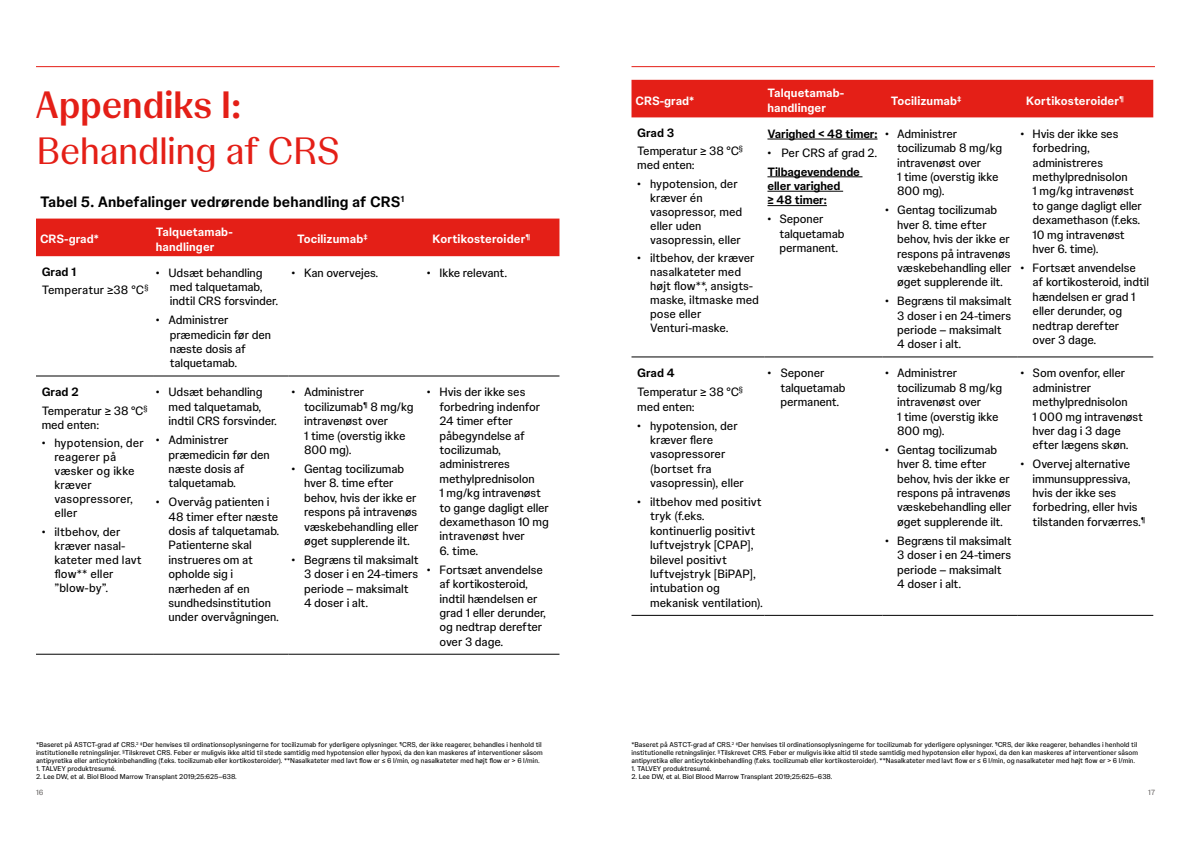
<style>
.page{position:relative;width:1191px;height:842px;background:#fff}
.page>*{position:absolute;margin:0;border:0;box-sizing:border-box;transform-origin:0 0}
.t1{font:38px "Johnson Display";letter-spacing:-.005em;color:#e41f17}
.t2{font:700 38px "Johnson Display";color:#e41f17}
.t3{font:700 15px "Johnson Text";letter-spacing:.005em;color:#000}
.t4{font:12px/14.4px "Johnson Text";letter-spacing:-.01em;color:#000}
.t5{font:700 12px/14.4px "Johnson Text";letter-spacing:.01em;color:#fff}
.t6{font:12px/14px "Johnson Text";letter-spacing:.01em;color:#000}
.t7{font:700 12px/14.4px "Johnson Text";letter-spacing:-.01em;color:#000}
.t8{font:7.5px "Johnson Text";color:#6a6766}
.t9{font:7px/8px "Johnson Text";color:#000}
.s1{font-weight:700}
</style>
<div class="page">
<div style="left:36px;top:219px;width:523px;height:37px;background:#e41f17"></div>
<hr style="left:36px;top:376px;width:117px;height:1px;background:#000">
<hr style="left:288px;top:376px;width:136px;height:1px;background:#000">
<hr style="left:424px;top:376px;width:135px;height:1px;background:#000">
<hr style="left:153px;top:376px;width:135px;height:1px;background:#000">
<hr style="left:36px;top:654px;width:117px;height:1px;background:#000">
<hr style="left:153px;top:654px;width:135px;height:1px;background:#000">
<hr style="left:288px;top:654px;width:136px;height:1px;background:#000">
<hr style="left:424px;top:654px;width:135px;height:1px;background:#000">
<div style="left:631px;top:80px;width:522px;height:37px;background:#e41f17"></div>
<hr style="left:631px;top:357px;width:133px;height:1px;background:#000">
<hr style="left:882px;top:357px;width:135px;height:1px;background:#000">
<hr style="left:1017px;top:357px;width:136px;height:1px;background:#000">
<hr style="left:764px;top:357px;width:118px;height:1px;background:#000">
<hr style="left:631px;top:615px;width:133px;height:1px;background:#000">
<hr style="left:764px;top:615px;width:118px;height:1px;background:#000">
<hr style="left:882px;top:615px;width:135px;height:1px;background:#000">
<hr style="left:1017px;top:615px;width:136px;height:1px;background:#000">
<hr style="left:767px;top:139px;width:110px;height:1px;background:#000">
<hr style="left:767px;top:176px;width:95px;height:1px;background:#000">
<hr style="left:767px;top:191px;width:76px;height:1px;background:#000">
<hr style="left:767px;top:205px;width:60px;height:1px;background:#000">
<hr style="left:631px;top:66px;width:524px;height:1px;background:#e41f17">
<hr style="left:36px;top:66px;width:523px;height:1px;background:#e41f17">
<h1 class="t2" style="left:35px;top:76px;width:207px">Appendiks I:</h1>
<h1 class="t1" style="left:37px;top:122px;width:305px">Behandling af CRS</h1>
<p class="t3" style="left:40px;top:190px;width:365px">Tabel 5. Anbefalinger vedrørende behandling af CRS<sup>1</sup></p>
<p class="t5" style="left:40px;top:231px;width:60px">CRS-grad*</p>
<p class="t5" style="left:156px;top:224px;width:78px">Talquetamab&shy;handlinger</p>
<p class="t5" style="left:297px;top:231px;width:72px">Tocilizumab<sup>‡</sup></p>
<p class="t5" style="left:432px;top:231px;width:99px">Kortikosteroider<sup>¶</sup></p>
<p class="t6" style="left:42px;top:261px;width:108px;line-height:18.5px"><span class="s1">Grad 1<br></span>Temperatur ≥38 °C<sup>§</sup></p>
<p class="t4" style="left:170px;top:264px;width:110px;text-indent:-14px">∙ Udsæt behandling med talquetamab, indtil CRS forsvinder.</p>
<p class="t4" style="left:170px;top:312px;width:103px;text-indent:-14px">• Administrer præmedicin før den næste dosis af talquetamab.</p>
<p class="t4" style="left:291px;top:264px;width:88px">• Kan overvejes.</p>
<p class="t4" style="left:427px;top:264px;width:82px">• Ikke relevant.</p>
<p class="t4" style="left:42px;top:382px;width:107px;line-height:18.5px"><span class="s1">Grad 2<br></span>Temperatur ≥ 38 °C<sup>§</sup></p>
<p class="t4" style="left:42px;top:417px;width:59px">med enten:</p>
<p class="t6" style="left:54px;top:435px;width:91px;text-indent:-13px">• hypotension, der reagerer på væsker og ikke kræver vasopressorer, eller</p>
<p class="t4" style="left:54px;top:524px;width:89px;line-height:14px;text-indent:-13px">• iltbehov, der kræver nasal&shy;kateter med lavt flow** eller ”blow-by”.</p>
<p class="t4" style="left:169px;top:384px;width:110px;text-indent:-13px">∙ Udsæt behandling med talquetamab, indtil CRS forsvinder.</p>
<p class="t4" style="left:169px;top:432px;width:103px;text-indent:-13px">• Administrer præmedicin før den næste dosis af talquetamab.</p>
<p class="t4" style="left:169px;top:494px;width:112px;text-indent:-13px">• Overvåg patienten i<br>48 timer efter næste dosis af talquetamab.<br>Patienterne skal instrueres om at opholde sig i nærheden af en sundhedsinstitution under overvågningen.</p>
<p class="t4" style="left:304px;top:384px;width:111px;text-indent:-13px">• Administrer tocilizumab<sup>¶</sup> 8 mg/kg intravenøst over<br>1 time (overstig ikke<br>800 mg).</p>
<p class="t4" style="left:304px;top:461px;width:116px;text-indent:-13px">• Gentag tocilizumab hver 8. time efter behov, hvis der ikke er respons på intravenøs væskebehandling eller øget supplerende ilt.</p>
<p class="t4" style="left:304px;top:552px;width:116px;text-indent:-13px">• Begræns til maksimalt<br>3 doser i en 24-timers periode – maksimalt<br>4 doser i alt.</p>
<p class="t4" style="left:439px;top:384px;width:111px;text-indent:-13px">• Hvis der ikke ses forbedring indenfor<br>24 timer efter påbegyndelse af tocilizumab, administreres methylprednisolon<br>1 mg/kg intravenøst to gange dagligt eller dexamethason 10 mg intravenøst hver</p>
<p class="t4" style="left:439px;top:543px;width:40px">6. time.</p>
<p class="t4" style="left:439px;top:561px;width:108px;text-indent:-13px">• Fortsæt anvendelse af kortikosteroid, indtil hændelsen er grad 1 eller derunder, og nedtrap derefter over 3 dage.</p>
<p class="t9" style="left:36px;top:740px;width:508px">*Baseret på ASTCT-grad af CRS.<sup>2</sup> <sup>‡</sup>Der henvises til ordinationsoplysningerne for tocilizumab for yderligere oplysninger. <sup>¶</sup>CRS, der ikke reagerer, behandles i henhold til institutionelle retningslinjer. <sup>§</sup>Tilskrevet CRS. Feber er muligvis ikke altid til stede samtidig med hypotension eller hypoxi, da den kan maskeres af interventioner såsom antipyretika eller anticytokinbehandling (f.eks. tocilizumab eller kortikosteroider). **Nasalkateter med lavt flow er ≤ 6 l/min, og nasalkateter med højt flow er &gt; 6 l/min.</p>
<p class="t9" style="left:36px;top:764px;width:81px">1. TALVEY produktresumé.</p>
<p class="t9" style="left:36px;top:772px;width:202px">2. Lee DW, et al. Biol Blood Marrow Transplant 2019;25:625–638.</p>
<p class="t5" style="left:635px;top:92px;width:60px">CRS-grad*</p>
<p class="t5" style="left:767px;top:85px;width:78px">Talquetamab&shy;handlinger</p>
<p class="t5" style="left:891px;top:92px;width:72px">Tocilizumab<sup>‡</sup></p>
<p class="t5" style="left:1026px;top:92px;width:99px">Kortikosteroider<sup>¶</sup></p>
<p class="t4" style="left:637px;top:123px;width:107px;line-height:18.5px"><span class="s1">Grad 3<br></span>Temperatur ≥ 38 °C<sup>§</sup></p>
<p class="t4" style="left:637px;top:157px;width:59px">med enten:</p>
<p class="t4" style="left:650px;top:176px;width:94px;line-height:14px;text-indent:-13px">• hypotension, der kræver én vasopressor, med eller uden vasopressin, eller</p>
<p class="t4" style="left:650px;top:250px;width:110px;line-height:14px;text-indent:-13px">• iltbehov, der kræver nasalkateter med højt flow**, ansigts&shy;maske, iltmaske med pose eller<br>Venturi-maske.</p>
<p class="t7" style="left:767px;top:126px;width:112px">Varighed &lt; 48 timer:</p>
<p class="t4" style="left:767px;top:145px;width:111px">• Per CRS af grad 2.</p>
<p class="t7" style="left:767px;top:163px;width:94px">Tilbagevendende eller varighed<br>≥ 48 timer:</p>
<p class="t4" style="left:779px;top:211px;width:67px;text-indent:-12px">∙ Seponer talquetamab permanent.</p>
<p class="t4" style="left:897px;top:126px;width:107px;text-indent:-12px">∙ Administrer tocilizumab 8 mg/kg intravenøst over<br>1 time (overstig ikke<br>800 mg).</p>
<p class="t4" style="left:897px;top:202px;width:116px;text-indent:-12px">• Gentag tocilizumab hver 8. time efter behov, hvis der ikke er respons på intravenøs væskebehandling eller øget supplerende ilt.</p>
<p class="t4" style="left:897px;top:293px;width:116px;text-indent:-12px">• Begræns til maksimalt<br>3 doser i en 24-timers periode – maksimalt<br>4 doser i alt.</p>
<p class="t4" style="left:1032px;top:126px;width:111px;text-indent:-12px">∙ Hvis der ikke ses forbedring, administreres methylprednisolon<br>1 mg/kg intravenøst to gange dagligt eller dexamethason (f.eks.<br>10 mg intravenøst hver 6. time).</p>
<p class="t4" style="left:1032px;top:260px;width:118px;text-indent:-12px">• Fortsæt anvendelse af kortikosteroid, indtil hændelsen er grad 1 eller derunder, og nedtrap derefter<br>over 3 dage.</p>
<p class="t4" style="left:780px;top:365px;width:67px;text-indent:-13px">• Seponer talquetamab permanent.</p>
<p class="t4" style="left:897px;top:365px;width:107px;text-indent:-12px">• Administrer tocilizumab 8 mg/kg intravenøst over<br>1 time (overstig ikke<br>800 mg).</p>
<p class="t4" style="left:897px;top:442px;width:116px;text-indent:-12px">• Gentag tocilizumab hver 8. time efter behov, hvis der ikke er respons på intravenøs væskebehandling eller øget supplerende ilt.</p>
<p class="t4" style="left:897px;top:533px;width:116px;text-indent:-12px">• Begræns til maksimalt<br>3 doser i en 24-timers periode – maksimalt<br>4 doser i alt.</p>
<p class="t4" style="left:637px;top:363px;width:107px;line-height:18.9px"><span class="s1">Grad 4<br></span>Temperatur ≥ 38 °C<sup>§</sup></p>
<p class="t4" style="left:637px;top:398px;width:59px">med enten:</p>
<p class="t4" style="left:650px;top:417px;width:95px;text-indent:-13px">• hypotension, der kræver flere vasopressorer (bortset fra vasopressin), eller</p>
<p class="t4" style="left:650px;top:494px;width:114px;text-indent:-13px">• iltbehov med positivt tryk (f.eks. kontinuerlig positivt luftvejstryk [CPAP], bilevel positivt luftvejstryk [BiPAP], intubation og mekanisk ventilation).</p>
<p class="t4" style="left:1032px;top:365px;width:112px;text-indent:-12px">• Som ovenfor, eller administrer methylprednisolon<br>1 000 mg intravenøst hver dag i 3 dage efter lægens skøn.</p>
<p class="t4" style="left:1032px;top:456px;width:114px;text-indent:-12px">• Overvej alternative immunsuppressiva, hvis der ikke ses forbedring, eller hvis tilstanden forværres.<sup>¶</sup></p>
<p class="t9" style="left:631px;top:740px;width:508px">*Baseret på ASTCT-grad af CRS.<sup>2</sup> <sup>‡</sup>Der henvises til ordinationsoplysningerne for tocilizumab for yderligere oplysninger. <sup>¶</sup>CRS, der ikke reagerer, behandles i henhold til institutionelle retningslinjer. <sup>§</sup>Tilskrevet CRS. Feber er muligvis ikke altid til stede samtidig med hypotension eller hypoxi, da den kan maskeres af interventioner såsom antipyretika eller anticytokinbehandling (f.eks. tocilizumab eller kortikosteroider). **Nasalkateter med lavt flow er ≤ 6 l/min, og nasalkateter med højt flow er &gt; 6 l/min.</p>
<p class="t9" style="left:631px;top:764px;width:81px">1. TALVEY produktresumé.</p>
<p class="t9" style="left:631px;top:772px;width:202px">2. Lee DW, et al. Biol Blood Marrow Transplant 2019;25:625–638.</p>
<p class="t8" style="left:36px;top:787px;width:9px">16</p>
<p class="t8" style="left:1148px;top:787px;width:8px">17</p>
</div>
